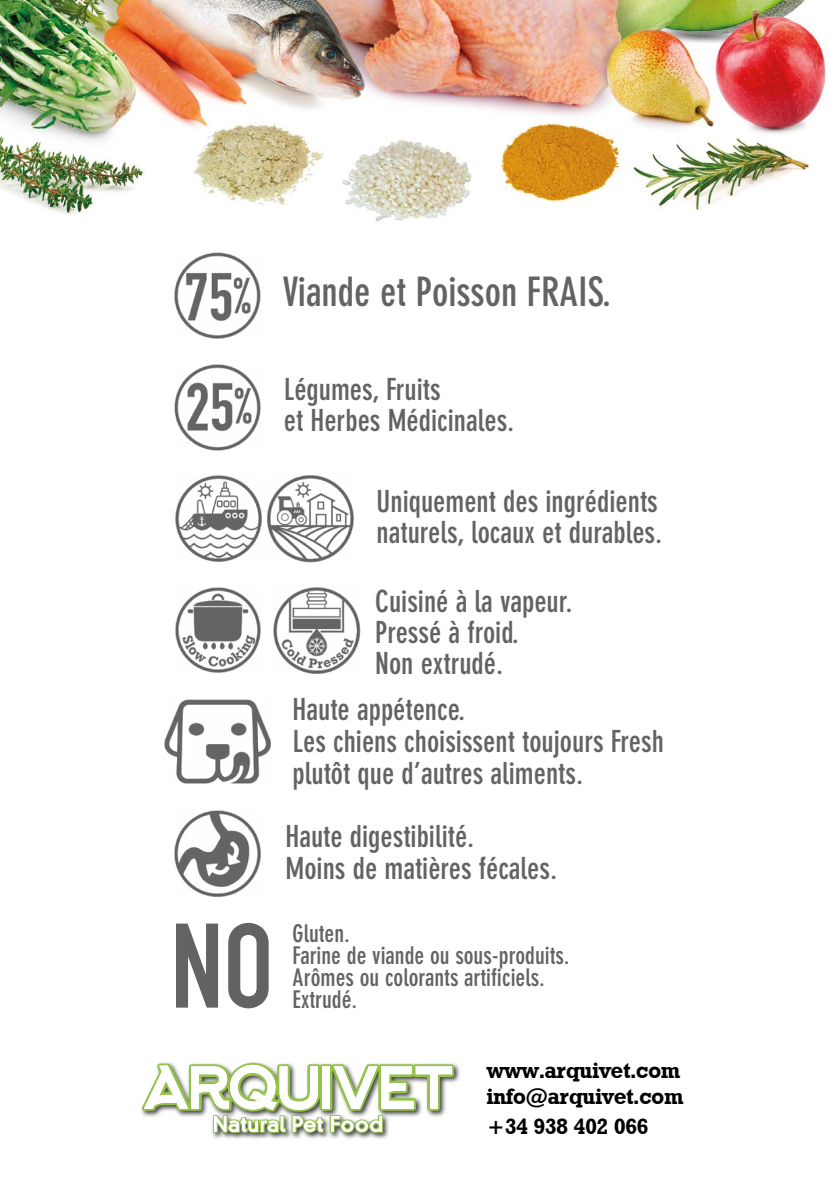
<style>
.page{position:relative;width:840px;height:1191px;background:#fff}
.page>*{position:absolute;margin:0;border:0;box-sizing:border-box;transform-origin:0 0}
.t1{font:700 118px "DIN Condensed";color:#646363}
.t2{font:700 condensed 40px "DIN Neuzeit Grotesk";color:#646363}
.t3{font:700 condensed 30px/31px "DIN Neuzeit Grotesk";color:#646363}
.t4{font:700 condensed 24px/22px "DIN Neuzeit Grotesk";color:#646363}
.t5{font:22px/26px "Geometric Slab 712 BT Bold A";color:#000}
</style>
<div class="page">
<img style="left:0;top:0;width:827px;height:253px">
<div style="left:139px;top:1060px;width:321px;height:79px;background:#000;opacity:.75"></div>
<svg style="left:139px;top:1060px;width:317px;height:77px"></svg>
<img style="left:273px;top:587px;width:87px;height:87px">
<img style="left:175px;top:587px;width:86px;height:86px">
<img style="left:267px;top:475px;width:86px;height:87px">
<img style="left:175px;top:475px;width:87px;height:87px">
<img style="left:174px;top:253px;width:87px;height:86px">
<img style="left:174px;top:364px;width:87px;height:87px">
<img style="left:164px;top:699px;width:107px;height:85px">
<img style="left:174px;top:810px;width:87px;height:87px">
<h2 class="t2" style="left:282px;top:269px;width:330px">Viande et Poisson FRAIS.</h2>
<p class="t3" style="left:283px;top:374px;width:232px">Légumes, Fruits<br>et Herbes Médicinales.</p>
<h1 class="t1" style="left:171px;top:887px;width:104px">NO</h1>
<p class="t3" style="left:376px;top:486px;width:287px">Uniquement des ingrédients naturels, locaux et durables.</p>
<p class="t3" style="left:375px;top:586px;width:199px">Cuisiné à la vapeur.<br>Pressé à froid.<br>Non extrudé.</p>
<p class="t3" style="left:292px;top:694px;width:372px;line-height:32px">Haute appétence.<br>Les chiens choisissent toujours Fresh plutôt que d’autres aliments.</p>
<p class="t3" style="left:285px;top:821px;width:273px;line-height:32px">Haute digestibilité.<br>Moins de matières fécales.</p>
<p class="t4" style="left:292px;top:922px;width:278px">Gluten.<br>Farine de viande ou sous-produits.<br>Arômes ou colorants artificiels.<br>Extrudé.</p>
<p class="t5" style="left:486px;top:1057px;width:198px">www.arquivet.com info@arquivet.com</p>
<p class="t5" style="left:486px;top:1113px;width:163px">+34 938 402 066</p>
</div>
